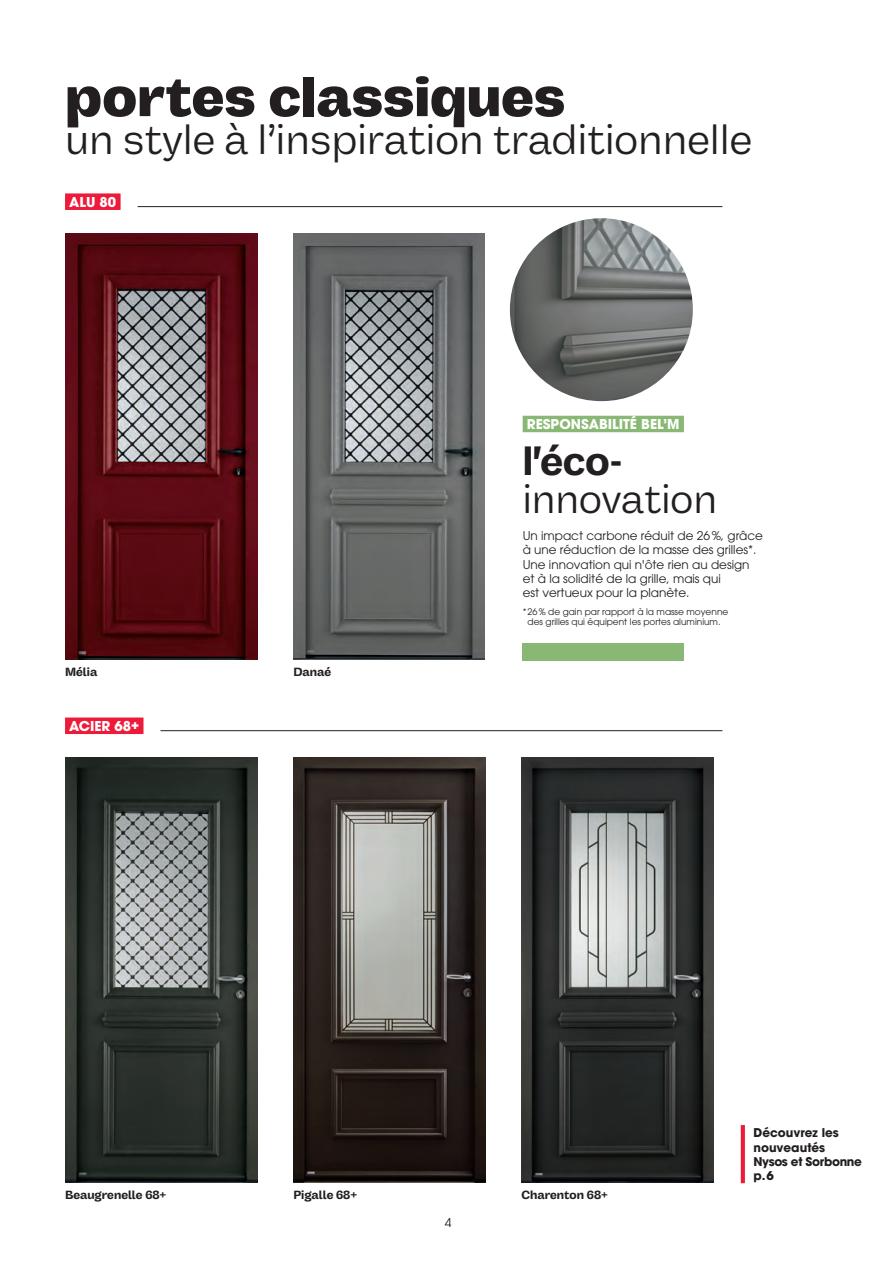
<style>
.page{position:relative;width:896px;height:1266px;background:#fff}
.page>*{position:absolute;margin:0;border:0;box-sizing:border-box;transform-origin:0 0}
.t1{font:900 55.5px "Vastago Grotesk";color:#231f20}
.t2{font:42px "Vastago Grotesk";color:#231f20}
.t3{font:40.5px "Vastago Grotesk";color:#231f20}
.t4{font:700 40.5px "Vastago Grotesk";color:#231f20}
.t5{font:700 13.5px "ITC Avant Garde Pro";color:#fff}
.t6{font:12px/14.4px "ITC Avant Garde Pro";color:#231f20}
.t7{font:700 12px "Vastago Grotesk";color:#231f20}
.t8{font:700 12px/14.2px "ITC Avant Garde Pro";color:#231f20}
.t9{font:9px/10.8px "ITC Avant Garde Pro";color:#231f20;text-align:center}
</style>
<div class="page">
<div style="left:522px;top:416px;width:161px;height:16px;background:#88b873"></div>
<div style="left:522px;top:643px;width:161px;height:17px;background:#88b873"></div>
<img style="left:510px;top:218px;width:182px;height:183px;border-radius:91px">
<img style="left:293px;top:234px;width:191px;height:425px">
<img style="left:65px;top:234px;width:192px;height:425px">
<img style="left:65px;top:757px;width:192px;height:425px">
<img style="left:293px;top:757px;width:192px;height:425px">
<img style="left:521px;top:757px;width:192px;height:425px">
<div style="left:65px;top:193px;width:56px;height:17px;background:#ed1a3a"></div>
<hr style="left:138px;top:206px;width:584px;height:1px;background:#231f20">
<div style="left:65px;top:717px;width:78px;height:17px;background:#ed1a3a"></div>
<hr style="left:160px;top:730px;width:562px;height:1px;background:#231f20">
<svg style="left:740px;top:1125px;width:4px;height:58px"></svg>
<h1 class="t1" style="left:65px;top:64px;width:501px">portes classiques</h1>
<h2 class="t2" style="left:65px;top:114px;width:688px">un style à l’inspiration traditionnelle</h2>
<p class="t5" style="left:69px;top:193px;width:48px">ALU 80</p>
<p class="t7" style="left:65px;top:665px;width:34px">Mélia</p>
<p class="t7" style="left:293px;top:665px;width:39px">Danaé</p>
<p class="t5" style="left:69px;top:716px;width:71px">ACIER 68+</p>
<p class="t5" style="left:527px;top:415px;width:154px">RESPONSABILITÉ BEL’M</p>
<h3 class="t4" style="left:522px;top:437px;width:101px">l'éco-</h3>
<h3 class="t3" style="left:522px;top:474px;width:196px">innovation</h3>
<p class="t6" style="left:522px;top:528px;width:242px">Un impact carbone réduit de 26%, grâce à une réduction de la masse des grilles*.<br>Une innovation qui n'ôte rien au design et à la solidité de la grille, mais qui<br>est vertueux pour la planète.</p>
<p class="t9" style="left:522px;top:605px;width:207px">* 26% de gain par rapport à la masse moyenne des grilles qui équipent les portes aluminium.</p>
<p class="t8" style="left:753px;top:1125px;width:110px">Découvrez les nouveautés<br>Nysos et Sorbonne p.6</p>
<p class="t7" style="left:65px;top:1187px;width:103px">Beaugrenelle 68+</p>
<p class="t7" style="left:293px;top:1187px;width:65px">Pigalle 68+</p>
<p class="t7" style="left:521px;top:1187px;width:88px">Charenton 68+</p>
<p class="t6" style="left:444px;top:1214px;width:8px">4</p>
</div>
